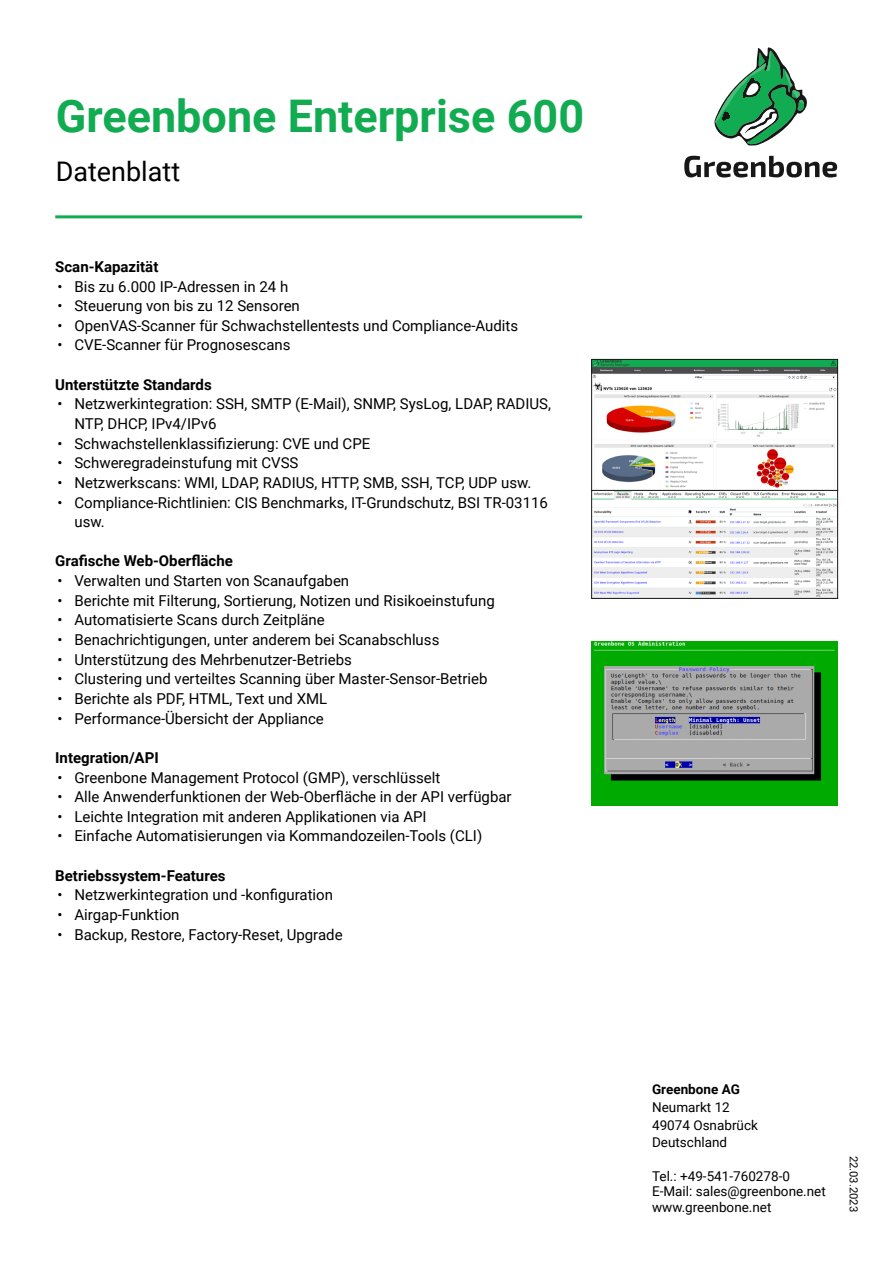
<style>
.page{position:relative;width:893px;height:1263px;background:#fff}
.page>*{position:absolute;margin:0;border:0;box-sizing:border-box;transform-origin:0 0}
.t1{font:700 45px "Roboto";color:#11ab51}
.t2{font:27px "Roboto";color:#000}
.t3{font:15px/19.6px "Roboto";color:#000}
.t4{font:700 15px "Roboto";color:#000}
.t5{font:13.5px/17.7px "Roboto";color:#000}
.t6{font:700 13.5px "Roboto";color:#000}
.t7{font:11.25px "Roboto";color:#000}
</style>
<div class="page">
<svg style="left:714px;top:47px;width:93px;height:99px"></svg>
<svg style="left:684px;top:156px;width:153px;height:21px"></svg>
<hr style="left:55px;top:215px;width:527px;height:3px;background:#11ab51">
<img style="left:594px;top:361px;width:242px;height:235px">
<div style="left:592px;top:359px;width:246px;height:132px;border:1px solid #171717"></div>
<div style="left:592px;top:490px;width:246px;height:108px;border:1px solid #171717"></div>
<img style="left:592px;top:642px;width:246px;height:164px">
<h1 class="t1" style="left:56px;top:84px;width:530px">Greenbone Enterprise 600</h1>
<h2 class="t2" style="left:56px;top:152px;width:126px">Datenblatt</h2>
<p class="t4" style="left:55px;top:256px;width:105px">Scan-Kapazität</p>
<p class="t3" style="left:57px;top:276px;width:232px">• Bis zu 6.000 IP-Adressen in 24 h</p>
<p class="t3" style="left:57px;top:295px;width:244px">• Steuerung von bis zu 12 Sensoren</p>
<p class="t3" style="left:57px;top:315px;width:462px">• OpenVAS-Scanner für Schwachstellentests und Compliance-Audits</p>
<p class="t3" style="left:57px;top:335px;width:235px">• CVE-Scanner für Prognosescans</p>
<p class="t4" style="left:55px;top:374px;width:158px">Unterstützte Standards</p>
<p class="t3" style="left:74px;top:394px;width:478px;text-indent:-17px">• Netzwerkintegration: SSH, SMTP (E-Mail), SNMP, SysLog, LDAP, RADIUS,<br>NTP, DHCP, IPv4/IPv6</p>
<p class="t3" style="left:57px;top:433px;width:314px">• Schwachstellenklassifizierung: CVE und CPE</p>
<p class="t3" style="left:57px;top:453px;width:243px">• Schweregradeinstufung mit CVSS</p>
<p class="t3" style="left:57px;top:472px;width:476px">• Netzwerkscans: WMI, LDAP, RADIUS, HTTP, SMB, SSH, TCP, UDP usw.</p>
<p class="t3" style="left:74px;top:492px;width:475px;text-indent:-17px">• Compliance-Richtlinien: CIS Benchmarks, IT-Grundschutz, BSI TR-03116 usw.</p>
<p class="t4" style="left:55px;top:551px;width:179px">Grafische Web-Oberfläche</p>
<p class="t3" style="left:57px;top:570px;width:293px">• Verwalten und Starten von Scanaufgaben</p>
<p class="t3" style="left:57px;top:590px;width:439px">• Berichte mit Filterung, Sortierung, Notizen und Risikoeinstufung</p>
<p class="t3" style="left:57px;top:610px;width:269px">• Automatisierte Scans durch Zeitpläne</p>
<p class="t3" style="left:57px;top:629px;width:383px">• Benachrichtigungen, unter anderem bei Scanabschluss</p>
<p class="t3" style="left:57px;top:649px;width:296px">• Unterstützung des Mehrbenutzer-Betriebs</p>
<p class="t3" style="left:57px;top:669px;width:432px">• Clustering und verteiltes Scanning über Master-Sensor-Betrieb</p>
<p class="t3" style="left:57px;top:688px;width:271px">• Berichte als PDF, HTML, Text und XML</p>
<p class="t3" style="left:57px;top:708px;width:268px">• Performance-Übersicht der Appliance</p>
<p class="t4" style="left:55px;top:747px;width:105px">Integration/API</p>
<p class="t3" style="left:57px;top:767px;width:384px">• Greenbone Management Protocol (GMP), verschlüsselt</p>
<p class="t3" style="left:57px;top:786px;width:456px">• Alle Anwenderfunktionen der Web-Oberfläche in der API verfügbar</p>
<p class="t3" style="left:57px;top:806px;width:371px">• Leichte Integration mit anderen Applikationen via API</p>
<p class="t3" style="left:57px;top:826px;width:426px">• Einfache Automatisierungen via Kommandozeilen-Tools (CLI)</p>
<p class="t4" style="left:55px;top:865px;width:172px">Betriebssystem-Features</p>
<p class="t3" style="left:57px;top:885px;width:277px">• Netzwerkintegration und -konfiguration</p>
<p class="t3" style="left:57px;top:904px;width:124px">• Airgap-Funktion</p>
<p class="t3" style="left:57px;top:924px;width:287px">• Backup, Restore, Factory-Reset, Upgrade</p>
<p class="t6" style="left:652px;top:1080px;width:89px">Greenbone AG</p>
<p class="t5" style="left:652px;top:1098px;width:107px">Neumarkt 12<br>49074 Osnabrück<br>Deutschland</p>
<p class="t5" style="left:652px;top:1167px;width:175px;line-height:15.8px">Tel.: +49-541-760278-0<br>E-Mail: sales@greenbone.net www.greenbone.net</p>
<p class="t7" style="left:862px;top:1155px;width:58px;rotate:90deg">22.03.2023</p>
</div>
